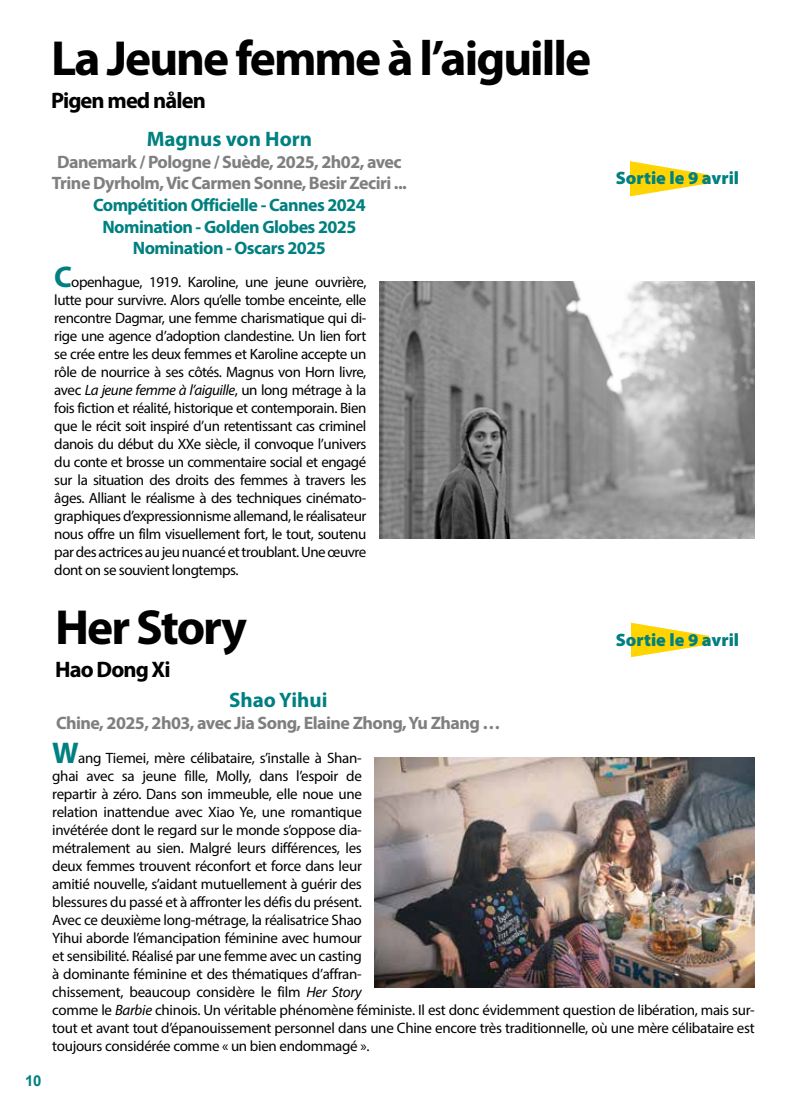
<style>
.page{position:relative;width:808px;height:1106px;background:#fff}
.page>*{position:absolute;margin:0;border:0;box-sizing:border-box;transform-origin:0 0}
.t1{font:700 49.5px "Myriad Pro";letter-spacing:-.04em;color:#000}
.t2{font:700 22.5px "Myriad Pro";letter-spacing:-.04em;color:#000}
.t3{font:700 21px "Myriad Pro";color:#008081}
.t4{font:700 18px/21.6px "Myriad Pro";letter-spacing:-.03em;color:#7f7f7f}
.t5{font:700 18px/21.6px "Myriad Pro";letter-spacing:-.03em;color:#008080;text-align:center}
.t6{font:900 18px "Myriad Pro";color:#008081}
.t7{font:15px/18px "Myriad Pro";letter-spacing:-.02em;color:#000;text-align:justify}
.t8{font:700 15px "Arial";color:#008081}
.s1{font-weight:700;font-size:30px;color:#008081}
.s2{font-style:italic}
</style>
<div class="page">
<svg style="left:630px;top:161px;width:78px;height:35px"></svg>
<img style="left:379px;top:282px;width:376px;height:257px">
<img style="left:375px;top:758px;width:380px;height:229px">
<svg style="left:631px;top:622px;width:78px;height:35px"></svg>
<h1 class="t1" style="left:51px;top:26px;width:541px">La Jeune femme à l’aiguille</h1>
<h2 class="t2" style="left:51px;top:85px;width:156px">Pigen med nålen</h2>
<h3 class="t3" style="left:147px;top:125px;width:167px">Magnus von Horn</h3>
<p class="t4" style="left:52px;top:150px;width:356px">Danemark / Pologne / Suède, 2025, 2h02, avec<br>Trine Dyrholm, Vic Carmen Sonne, Besir Zeciri ...</p>
<p class="t5" style="left:93px;top:193px;width:274px">Compétition Officielle - Cannes 2024<br>Nomination - Golden Globes 2025<br>Nomination - Oscars 2025</p>
<p class="t7" style="left:54px;top:273px;width:314px"><span class="s1">C</span>openhague, 1919. Karoline, une jeune ouvrière, lutte pour survivre. Alors qu’elle tombe enceinte, elle rencontre Dagmar, une femme charismatique qui di&shy;rige une agence d’adoption clandestine. Un lien fort se crée entre les deux femmes et Karoline accepte un rôle de nourrice à ses côtés. Magnus von Horn livre, avec <span class="s2">La jeune femme à l’aiguille</span>, un long métrage à la fois fiction et réalité, historique et contemporain. Bien que le récit soit inspiré d’un retentissant cas criminel danois du début du XXe siècle, il convoque l’univers du conte et brosse un commentaire social et engagé sur la situation des droits des femmes à travers les âges. Alliant le réalisme à des techniques cinémato&shy;graphiques d’expressionnisme allemand, le réalisateur nous offre un film visuellement fort, le tout, soutenu par des actrices au jeu nuancé et troublant. Une œuvre dont on se souvient longtemps.</p>
<p class="t6" style="left:616px;top:168px;width:125px">Sortie le 9 avril</p>
<p class="t8" style="left:25px;top:1071px;width:18px">10</p>
<h1 class="t1" style="left:55px;top:595px;width:193px">Her Story</h1>
<h2 class="t2" style="left:55px;top:655px;width:117px">Hao Dong Xi</h2>
<h3 class="t3" style="left:229px;top:686px;width:100px">Shao Yihui</h3>
<p class="t4" style="left:56px;top:711px;width:446px">Chine, 2025, 2h03, avec Jia Song, Elaine Zhong, Yu Zhang …</p>
<p class="t6" style="left:616px;top:629px;width:125px">Sortie le 9 avril</p>
<p class="t7" style="left:52px;top:749px;width:704px;text-align:left"><span class="s1">W</span>ang Tiemei, mère célibataire, s’installe à Shan-<br>ghai avec sa jeune fille, Molly, dans l’espoir de<br>repartir à zéro. Dans son immeuble, elle noue une<br>relation inattendue avec Xiao Ye, une romantique<br>invétérée dont le regard sur le monde s’oppose dia-<br>métralement au sien. Malgré leurs différences, les<br>deux femmes trouvent réconfort et force dans leur<br>amitié nouvelle, s’aidant mutuellement à guérir des<br>blessures du passé et à affronter les défis du présent.<br>Avec ce deuxième long-métrage, la réalisatrice Shao<br>Yihui aborde l’émancipation féminine avec humour<br>et sensibilité. Réalisé par une femme avec un casting<br>à dominante féminine et des thématiques d’affran-<br>chissement, beaucoup considère le film <span class="s2">Her Story<br></span>comme le <span class="s2">Barbie</span> chinois. Un véritable phénomène féministe. Il est donc évidemment question de libération, mais sur&shy;tout et avant tout d’épanouissement personnel dans une Chine encore très traditionnelle, où une mère célibataire est toujours considérée comme « un bien endommagé ».</p>
</div>
